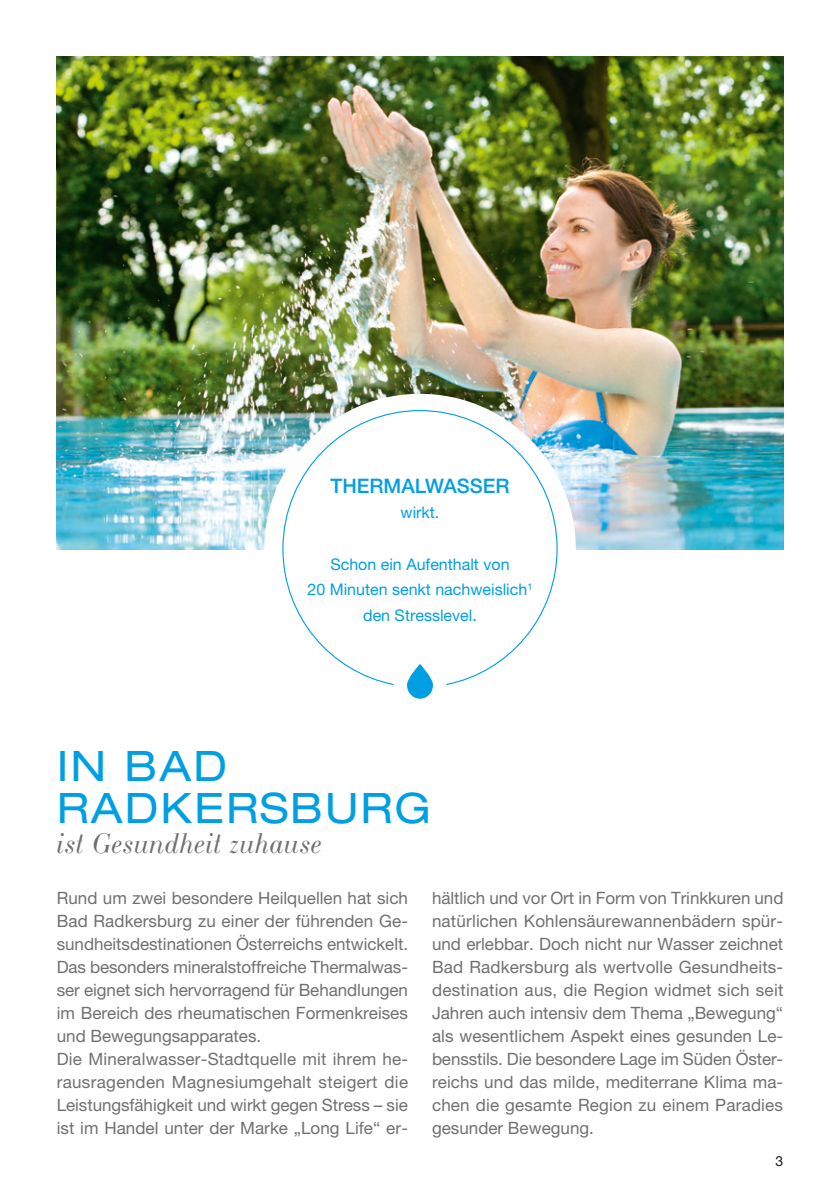
<style>
.page{position:relative;width:840px;height:1191px;background:#fff}
.page>*{position:absolute;margin:0;border:0;box-sizing:border-box;transform-origin:0 0}
.SUBL{font:expanded 42px "Helvetica Neue LT Pro";letter-spacing:.05em;color:#009fe3}
.SUBL-2{font:italic 28px "LTC Bodoni 175";letter-spacing:.01em;color:#70706f}
.Überschrift_Kreis{font:500 20px "Helvetica Neue LT Pro";color:#009fe3}
.t1{font:17px/23px "Helvetica Neue LT Pro";color:#70706f;text-align:justify}
.t2{font:16px "Helvetica Neue LT Pro";color:#009fe3}
.t3{font:14px "Helvetica Neue LT Pro";color:#1d1d1b}
</style>
<div class="page">
<img style="left:57px;top:57px;width:725px;height:492px">
<div style="left:264px;top:394px;width:311px;height:311px;background:#fff;border-radius:50%"></div>
<svg style="left:281px;top:409px;width:277px;height:276px"></svg>
<svg style="left:407px;top:664px;width:26px;height:34px"></svg>
<p class="Überschrift_Kreis" style="left:330px;top:473px;width:180px">THERMALWASSER</p>
<p class="t2" style="left:400px;top:503px;width:40px">wirkt.</p>
<p class="t2" style="left:330px;top:554px;width:181px">Schon ein Aufenthalt von</p>
<p class="t2" style="left:307px;top:580px;width:226px">20 Minuten senkt nachweislich<sup>1</sup></p>
<p class="t2" style="left:363px;top:605px;width:115px">den Stresslevel.</p>
<p class="SUBL" style="left:57px;top:741px;width:171px">IN BAD</p>
<p class="SUBL" style="left:57px;top:783px;width:376px">RADKERSBURG</p>
<p class="SUBL-2" style="left:57px;top:827px;width:267px">ist Gesundheit zuhause</p>
<p class="t1" style="left:57px;top:886px;width:352px">Rund um zwei besondere Heilquellen hat sich Bad Radkersburg zu einer der führenden Ge&shy;sundheitsdestinationen Österreichs entwickelt.<br>Das besonders mineralstoffreiche Thermalwas&shy;ser eignet sich hervorragend für Behandlungen im Bereich des rheumatischen Formenkreises und Bewegungsapparates.</p>
<p class="t1" style="left:57px;top:1047px;width:353px">Die Mineralwasser-Stadtquelle mit ihrem he&shy;rausragenden Magnesiumgehalt steigert die Leistungsfähigkeit und wirkt gegen Stress – sie ist im Handel unter der Marke „Long Life“ er-</p>
<p class="t1" style="left:432px;top:886px;width:353px">hältlich und vor Ort in Form von Trinkkuren und natürlichen Kohlensäurewannenbädern spür&shy;und erlebbar. Doch nicht nur Wasser zeichnet Bad Radkersburg als wertvolle Gesundheits&shy;destination aus, die Region widmet sich seit Jahren auch intensiv dem Thema „Bewegung“ als wesentlichem Aspekt eines gesunden Le&shy;bensstils. Die besondere Lage im Süden Öster&shy;reichs und das milde, mediterrane Klima ma&shy;chen die gesamte Region zu einem Paradies gesunder Bewegung.</p>
<p class="t3" style="left:775px;top:1152px;width:9px">3</p>
</div>
